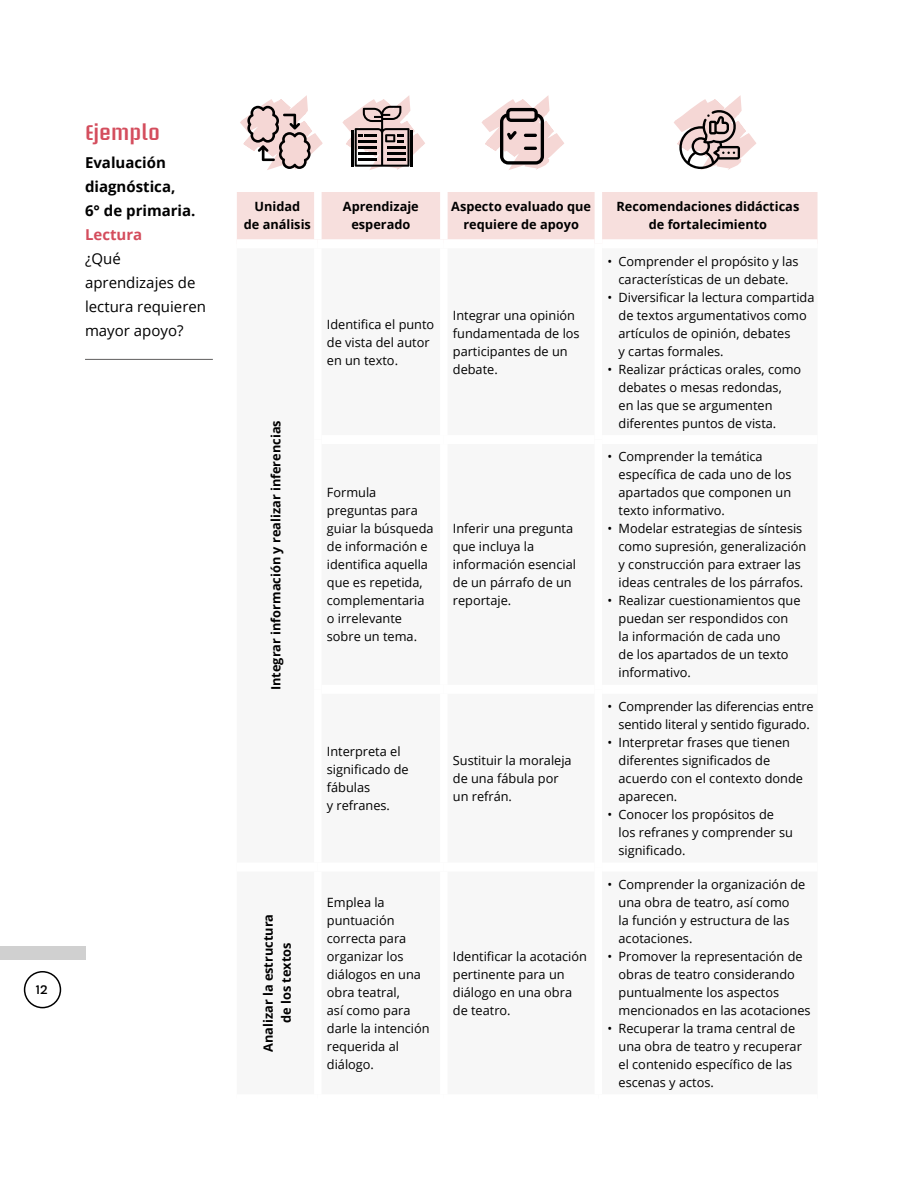
<style>
.page{position:relative;width:918px;height:1188px;background:#fff}
.page>*{position:absolute;margin:0;border:0;box-sizing:border-box;transform-origin:0 0}
.t1{font:600 21px "Briem Akademi Std";color:#d44d5d}
.t2{font:15px/24px "Open Sans";color:#000}
.t3{font:700 15px/24px "Open Sans";color:#000}
.t4{font:700 15px "Open Sans";color:#d44d5d}
.t5{font:12.75px/18px "Open Sans";color:#000}
.t6{font:700 12.75px/18px "Open Sans";color:#000;text-align:center}
.t7{font:12px "Ashemore Nor Med";color:#000}
</style>
<div class="page">
<div style="left:24px;top:971px;width:37px;height:37px;border:2px solid #000;border-radius:50%"></div>
<div style="left:0;top:946px;width:85px;height:14px;background:#d0d0d0"></div>
<svg style="left:157px;top:99px;width:140px;height:261px"></svg>
<svg style="left:297px;top:95px;width:192px;height:144px"></svg>
<svg style="left:489px;top:95px;width:329px;height:145px"></svg>
<svg style="left:679px;top:110px;width:61px;height:59px;background:#b7a5a4"></svg>
<h1 class="t1" style="left:85px;top:121px;width:77px">Ejemplo</h1>
<p class="t3" style="left:85px;top:150px;width:112px">Evaluación diagnóstica,<br>6° de primaria.</p>
<p class="t4" style="left:85px;top:224px;width:59px">Lectura</p>
<p class="t2" style="left:85px;top:246px;width:123px">¿Qué aprendizajes de lectura requieren mayor apoyo?</p>
<p class="t7" style="left:36px;top:983px;width:13px">12</p>
<p class="t6" style="left:244px;top:197px;width:69px">Unidad<br>de análisis</p>
<p class="t6" style="left:343px;top:197px;width:77px">Aprendizaje esperado</p>
<p class="t6" style="left:451px;top:197px;width:141px">Aspecto evaluado que requiere de apoyo</p>
<p class="t6" style="left:617px;top:197px;width:184px">Recomendaciones didácticas de fortalecimiento</p>
<p class="t6" style="left:266px;top:690px;width:271px;rotate:-90deg">Integrar información y realizar inferencias</p>
<p class="t6" style="left:259px;top:1052px;width:140px;rotate:-90deg">Analizar la estructura de los textos</p>
<p class="t5" style="left:327px;top:315px;width:109px">Identifica el punto de vista del autor en un texto.</p>
<p class="t5" style="left:453px;top:306px;width:128px">Integrar una opinión fundamentada de los participantes de un debate.</p>
<p class="t5" style="left:327px;top:483px;width:108px">Formula preguntas para guiar la búsqueda de información e identifica aquella que es repetida, complementaria o irrelevante sobre un tema.</p>
<p class="t5" style="left:453px;top:519px;width:125px">Inferir una pregunta que incluya la información esencial de un párrafo de un reportaje.</p>
<p class="t5" style="left:327px;top:742px;width:83px">Interpreta el significado de fábulas<br>y refranes.</p>
<p class="t5" style="left:453px;top:751px;width:120px">Sustituir la moraleja de una fábula por un refrán.</p>
<p class="t5" style="left:327px;top:893px;width:104px">Emplea la puntuación correcta para organizar los diálogos en una obra teatral,<br>así como para darle la intención requerida al diálogo.</p>
<p class="t5" style="left:453px;top:947px;width:136px">Identificar la acotación pertinente para un diálogo en una obra de teatro.</p>
<p class="t5" style="left:607px;top:252px;width:193px;text-align:center">• Comprender el propósito y las características de un debate.</p>
<p class="t5" style="left:619px;top:288px;width:197px;text-indent:-11px">• Diversificar la lectura compartida de textos argumentativos como artículos de opinión, debates<br>y cartas formales.</p>
<p class="t5" style="left:619px;top:360px;width:184px;text-indent:-11px">• Realizar prácticas orales, como debates o mesas redondas,<br>en las que se argumenten diferentes puntos de vista.</p>
<p class="t5" style="left:619px;top:447px;width:175px;text-indent:-11px">• Comprender la temática específica de cada uno de los apartados que componen un texto informativo.</p>
<p class="t5" style="left:619px;top:519px;width:189px;text-indent:-11px">• Modelar estrategias de síntesis como supresión, generalización y construcción para extraer las ideas centrales de los párrafos.</p>
<p class="t5" style="left:619px;top:591px;width:184px;text-indent:-11px">• Realizar cuestionamientos que puedan ser respondidos con la información de cada uno<br>de los apartados de un texto informativo.</p>
<p class="t5" style="left:607px;top:697px;width:208px;text-align:center">• Comprender las diferencias entre sentido literal y sentido figurado.</p>
<p class="t5" style="left:619px;top:733px;width:186px;text-indent:-11px">• Interpretar frases que tienen diferentes significados de acuerdo con el contexto donde aparecen.</p>
<p class="t5" style="left:619px;top:805px;width:176px;text-indent:-11px">• Conocer los propósitos de los refranes y comprender su significado.</p>
<p class="t5" style="left:619px;top:875px;width:188px;text-indent:-11px">• Comprender la organización de una obra de teatro, así como<br>la función y estructura de las acotaciones.</p>
<p class="t5" style="left:619px;top:947px;width:194px;text-indent:-11px">• Promover la representación de obras de teatro considerando puntualmente los aspectos mencionados en las acotaciones</p>
<p class="t5" style="left:619px;top:1019px;width:185px;text-indent:-11px">• Recuperar la trama central de una obra de teatro y recuperar el contenido específico de las escenas y actos.</p>
</div>
